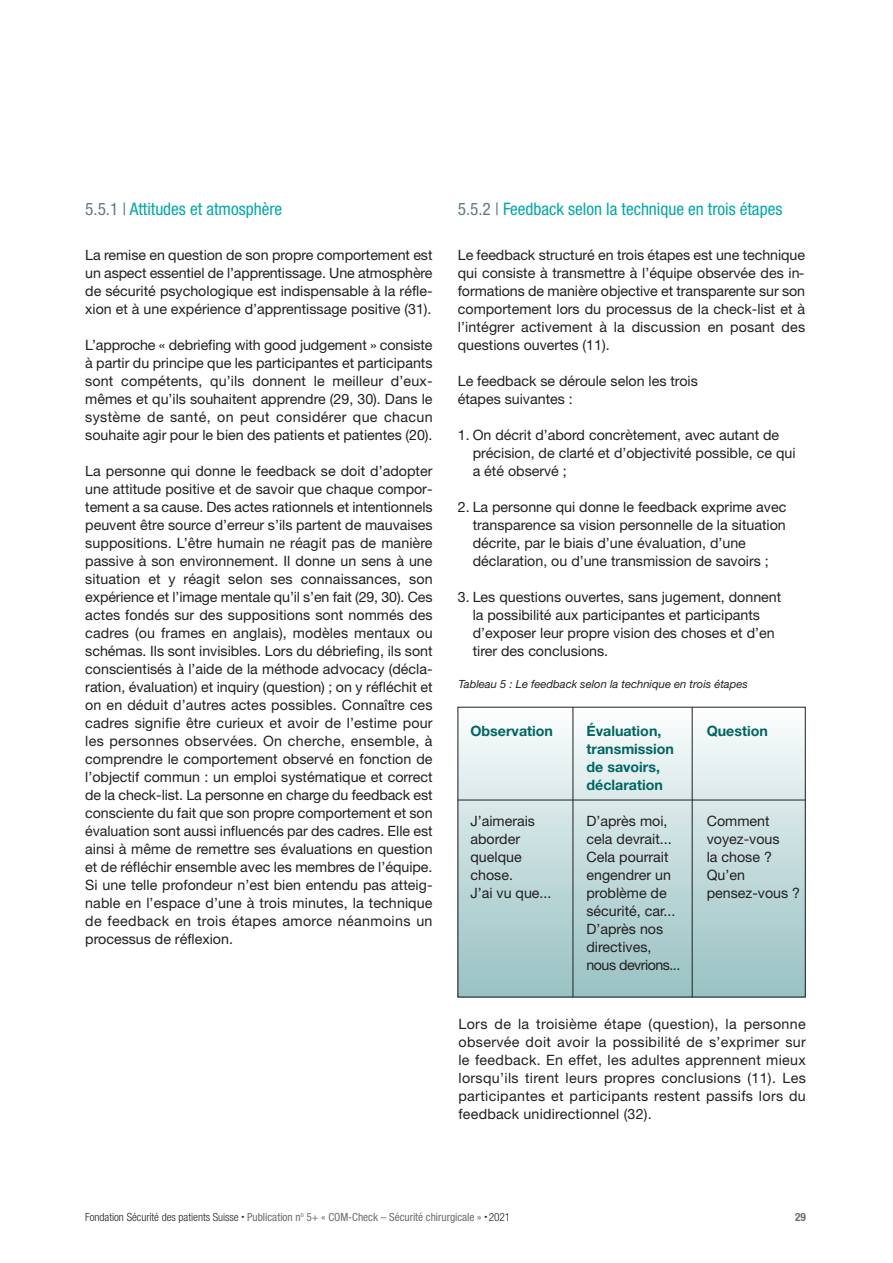
<style>
.page{position:relative;width:893px;height:1263px;background:#fff}
.page>*{position:absolute;margin:0;border:0;box-sizing:border-box;transform-origin:0 0}
.t1{font:condensed 17.25px "Helvetica Neue";color:#00a9a7}
.t2{font:14.25px/18px "Helvetica Neue";color:#231f20}
.t3{font:700 14.25px/18px "Helvetica Neue";color:#006663}
.t4{font:condensed 11.25px "Helvetica Neue";color:#6c6d70}
.t5{font:italic 11.25px "Helvetica Neue";color:#231f20}
.t6{font:700 condensed 11.25px "Helvetica Neue";color:#6c6d70}
.s1{color:#647882}
.s2{font-weight:300;color:#231f20}
.s3{font-size:6px;color:#231f20}
</style>
<div class="page">
<div style="left:458px;top:707px;width:347px;height:290px;background:linear-gradient(to bottom,#fafbfb,#97c0c2)"></div>
<hr style="left:458px;top:800px;width:348px;height:1px;background:#231f20">
<hr style="left:573px;top:707px;width:1px;height:290px;background:#231f20">
<hr style="left:692px;top:707px;width:1px;height:290px;background:#231f20">
<p class="t1" style="left:85px;top:202px;width:198px"><span class="s1">5.5.1 |</span> Attitudes et atmosphère</p>
<p class="t2" style="left:85px;top:247px;width:349px;text-align:justify">La remise en question de son propre comportement est un aspect essentiel de l’apprentissage. Une atmosphère de sécurité psychologique est indispensable à la réfle&shy;xion et à une expérience d’apprentissage positive (31).</p>
<p class="t2" style="left:85px;top:337px;width:349px;text-align:justify">L’approche « debriefing with good judgement » consiste à partir du principe que les participantes et participants sont compétents, qu’ils donnent le meilleur d’eux&shy;mêmes et qu’ils souhaitent apprendre (29, 30). Dans le système de santé, on peut considérer que chacun souhaite agir pour le bien des patients et patientes (20).</p>
<p class="t2" style="left:85px;top:463px;width:349px;text-align:justify">La personne qui donne le feedback se doit d’adopter une attitude positive et de savoir que chaque compor&shy;tement a sa cause. Des actes rationnels et intentionnels peuvent être source d’erreur s’ils partent de mauvaises suppositions. L’être humain ne réagit pas de manière passive à son environnement. Il donne un sens à une situation et y réagit selon ses connaissances, son expérience et l’image mentale qu’il s’en fait (29, 30). Ces actes fondés sur des suppositions sont nommés des cadres (ou frames en anglais), modèles mentaux ou schémas. Ils sont invisibles. Lors du débriefing, ils sont conscientisés à l’aide de la méthode advocacy (décla&shy;ration, évaluation) et inquiry (question) ; on y réfléchit et on en déduit d’autres actes possibles. Connaître ces cadres signifie être curieux et avoir de l’estime pour les personnes observées. On cherche, ensemble, à comprendre le comportement observé en fonction de l’objectif commun : un emploi systématique et correct de la check-list. La personne en charge du feedback est consciente du fait que son propre comportement et son évaluation sont aussi influencés par des cadres. Elle est ainsi à même de remettre ses évaluations en question et de réfléchir ensemble avec les membres de l’équipe.<br>Si une telle profondeur n’est bien entendu pas atteig&shy;nable en l’espace d’une à trois minutes, la technique de feedback en trois étapes amorce néanmoins un processus de réflexion.</p>
<p class="t1" style="left:458px;top:202px;width:326px"><span class="s1">5.5.2 |</span> Feedback selon la technique en trois étapes</p>
<p class="t2" style="left:458px;top:247px;width:349px;text-align:justify">Le feedback structuré en trois étapes est une technique qui consiste à transmettre à l’équipe observée des in&shy;formations de manière objective et transparente sur son comportement lors du processus de la check-list et à l’intégrer activement à la discussion en posant des questions ouvertes (11).</p>
<p class="t2" style="left:458px;top:373px;width:242px">Le feedback se déroule selon les trois étapes suivantes :</p>
<p class="t2" style="left:473px;top:427px;width:324px;text-indent:-15px">1. On décrit d’abord concrètement, avec autant de précision, de clarté et d’objectivité possible, ce qui a été observé ;</p>
<p class="t2" style="left:473px;top:499px;width:315px;text-indent:-15px">2. La personne qui donne le feedback exprime avec transparence sa vision personnelle de la situation décrite, par le biais d’une évaluation, d’une déclaration, ou d’une transmission de savoirs ;</p>
<p class="t2" style="left:473px;top:589px;width:310px;text-indent:-15px">3. Les questions ouvertes, sans jugement, donnent la possibilité aux participantes et participants d’exposer leur propre vision des choses et d’en tirer des conclusions.</p>
<p class="t5" style="left:458px;top:680px;width:291px">Tableau 5 : Le feedback selon la technique en trois étapes</p>
<p class="t3" style="left:470px;top:723px;width:84px">Observation</p>
<p class="t3" style="left:586px;top:723px;width:89px">Évaluation, transmission de savoirs, déclaration</p>
<p class="t2" style="left:586px;top:813px;width:95px">D’après moi, cela devrait...<br>Cela pourrait engendrer un problème de sécurité, car...<br>D’après nos directives, nous devrions...</p>
<p class="t3" style="left:707px;top:723px;width:63px">Question</p>
<p class="t2" style="left:707px;top:813px;width:95px">Comment voyez-vous<br>la chose ?<br>Qu’en pensez-vous ?</p>
<p class="t2" style="left:470px;top:813px;width:82px">J’aimerais aborder quelque chose.<br>J’ai vu que...</p>
<p class="t2" style="left:458px;top:1016px;width:349px;text-align:justify">Lors de la troisième étape (question), la personne observée doit avoir la possibilité de s’exprimer sur le feedback. En effet, les adultes apprennent mieux lorsqu’ils tirent leurs propres conclusions (11). Les participantes et participants restent passifs lors du feedback unidirectionnel (32).</p>
<p class="t4" style="left:85px;top:1213px;width:427px"><span class="s2">Fondation Sécurité des patients Suisse</span> <span class="s3">•</span> Publication n<sup>o</sup> 5+ « COM-Check – Sécurité chirurgicale » <span class="s3">•</span> <span class="s2">2021</span></p>
<p class="t6" style="left:795px;top:1213px;width:12px">29</p>
</div>
